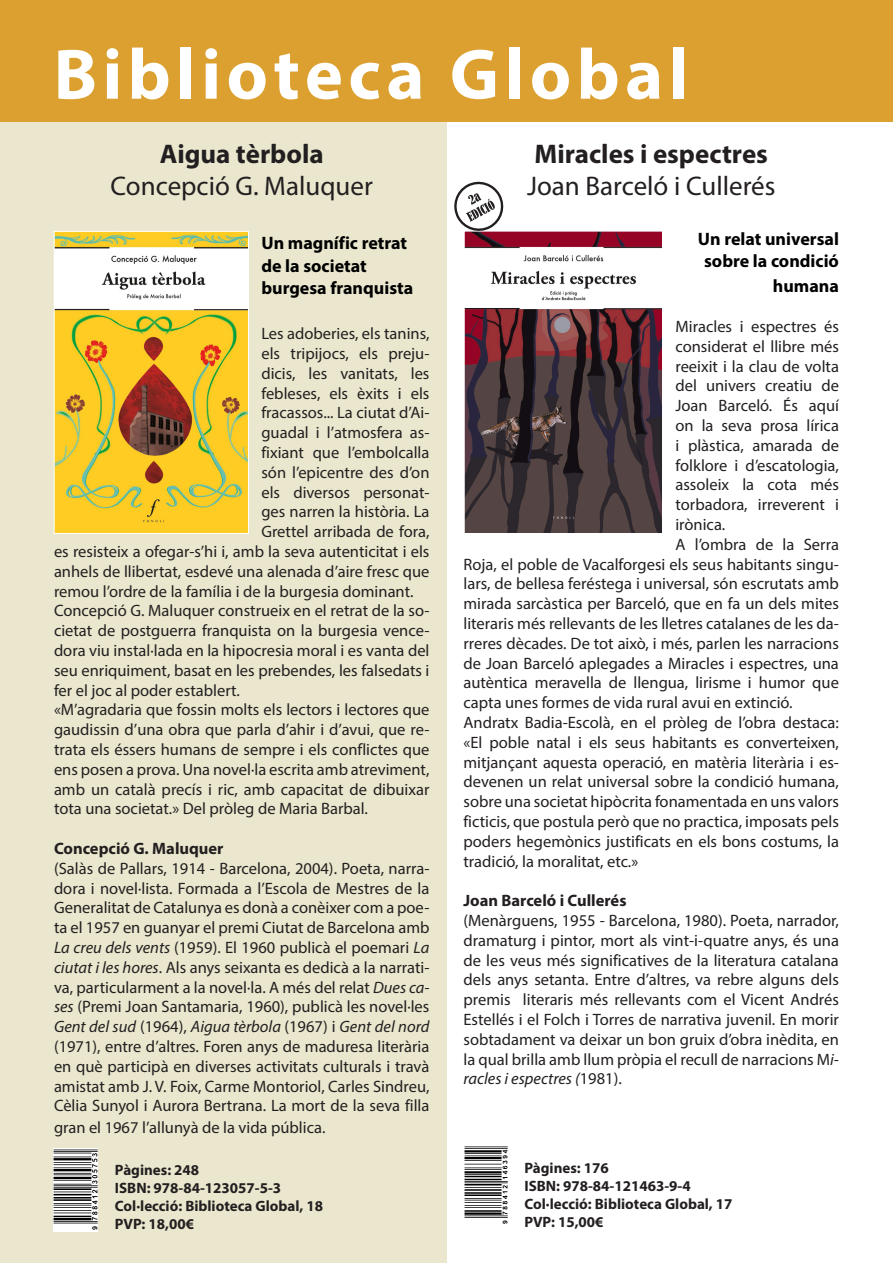
<style>
.page{position:relative;width:893px;height:1263px;background:#fff}
.page>*{position:absolute;margin:0;border:0;box-sizing:border-box;transform-origin:0 0}
.Llibre_titols{font:700 72px "Myriad Pro";letter-spacing:.075em;color:#fff}
.Autors{font:27px "Myriad Pro";color:#231f20}
.titol_llibre{font:700 27px "Myriad Pro";color:#231f20}
.frase_reclam{font:700 18px/22.5px "Myriad Pro";color:#000}
.text_llibres_llarg{font:16.5px/19.8px "Myriad Pro";color:#231f20;text-align:justify}
.text_llibres_llarg-2{font:700 16.5px "Myriad Pro";color:#231f20}
.dades{font:700 15px "Myriad Pro";color:#231f20}
.dades_exp{font:700 15px "Myriad Pro";color:#231f20}
.s1{font-style:italic}
</style>
<div class="page">
<div style="left:0;top:2px;width:446px;height:1261px;background:#eae7ce"></div>
<div style="left:0;top:0;width:893px;height:122px;background:#dca030"></div>
<img style="left:464px;top:1146px;width:44px;height:78px">
<img style="left:466px;top:233px;width:195px;height:299px">
<div style="left:464px;top:231px;width:199px;height:303px;border:1px solid #fff"></div>
<img style="left:53px;top:1148px;width:45px;height:83px">
<img style="left:56px;top:233px;width:191px;height:299px">
<div style="left:54px;top:231px;width:195px;height:303px;border:1px solid #fff"></div>
<svg style="left:454px;top:181px;width:53px;height:53px"></svg>
<p class="Llibre_titols" style="left:54px;top:27px;width:636px">Biblioteca Global</p>
<p class="titol_llibre" style="left:160px;top:136px;width:165px">Aigua tèrbola</p>
<p class="Autors" style="left:111px;top:169px;width:264px">Concepció G. Maluquer</p>
<p class="frase_reclam" style="left:261px;top:231px;width:153px">Un magnífic retrat de la societat burgesa franquista</p>
<p class="text_llibres_llarg" style="left:261px;top:323px;width:170px">Les adoberies, els tanins,</p>
<p class="text_llibres_llarg" style="left:261px;top:343px;width:170px">els tripijocs, els preju-</p>
<p class="text_llibres_llarg" style="left:261px;top:363px;width:170px">dicis, les vanitats, les</p>
<p class="text_llibres_llarg" style="left:261px;top:383px;width:170px">febleses, els èxits i els</p>
<p class="text_llibres_llarg" style="left:261px;top:403px;width:170px">fracassos... La ciutat d’Ai-</p>
<p class="text_llibres_llarg" style="left:261px;top:422px;width:170px">guadal i l’atmosfera as-</p>
<p class="text_llibres_llarg" style="left:261px;top:442px;width:170px">fixiant que l’embolcalla</p>
<p class="text_llibres_llarg" style="left:261px;top:462px;width:170px">són l’epicentre des d’on</p>
<p class="text_llibres_llarg" style="left:261px;top:482px;width:170px">els diversos personat-</p>
<p class="text_llibres_llarg" style="left:261px;top:502px;width:170px">ges narren la història. La</p>
<p class="text_llibres_llarg" style="left:261px;top:521px;width:170px">Grettel arribada de fora,</p>
<p class="text_llibres_llarg" style="left:54px;top:541px;width:377px">es resisteix a ofegar-s’hi i, amb la seva autenticitat i els</p>
<p class="text_llibres_llarg" style="left:54px;top:561px;width:377px">anhels de llibertat, esdevé una alenada d’aire fresc que</p>
<p class="text_llibres_llarg" style="left:54px;top:581px;width:361px">remou l’ordre de la família i de la burgesia dominant.</p>
<p class="text_llibres_llarg" style="left:54px;top:601px;width:377px">Concepció G. Maluquer construeix en el retrat de la so&shy;cietat de postguerra franquista on la burgesia vence&shy;dora viu instal·lada en la hipocresia moral i es vanta del seu enriquiment, basat en les prebendes, les falsedats i fer el joc al poder establert.</p>
<p class="text_llibres_llarg" style="left:54px;top:700px;width:377px">«M’agradaria que fossin molts els lectors i lectores que gaudissin d’una obra que parla d’ahir i d’avui, que re&shy;trata els éssers humans de sempre i els conflictes que ens posen a prova. Una novel·la escrita amb atreviment, amb un català precís i ric, amb capacitat de dibuixar tota una societat.» Del pròleg de Maria Barbal.</p>
<p class="text_llibres_llarg-2" style="left:54px;top:838px;width:171px">Concepció G. Maluquer</p>
<p class="text_llibres_llarg" style="left:54px;top:858px;width:377px">(Salàs de Pallars, 1914 - Barcelona, 2004). Poeta, narra&shy;dora i novel·lista. Formada a l’Escola de Mestres de la Generalitat de Catalunya es donà a conèixer com a poe&shy;ta el 1957 en guanyar el premi Ciutat de Barcelona amb <span class="s1">La creu dels vents</span> (1959). El 1960 publicà el poemari <span class="s1">La ciutat i les hores</span>. Als anys seixanta es dedicà a la narrati&shy;va, particularment a la novel·la. A més del relat <span class="s1">Dues ca&shy;ses</span> (Premi Joan Santamaria, 1960), publicà les novel·les <span class="s1">Gent del sud</span> (1964), <span class="s1">Aigua tèrbola</span> (1967) i <span class="s1">Gent del nord </span>(1971), entre d’altres. Foren anys de maduresa literària en què participà en diverses activitats culturals i travà amistat amb J. V. Foix, Carme Montoriol, Carles Sindreu, Cèlia Sunyol i Aurora Bertrana. La mort de la seva filla</p>
<p class="text_llibres_llarg" style="left:54px;top:1117px;width:273px">gran el 1967 l’allunyà de la vida pública.</p>
<p class="dades_exp" style="left:115px;top:1160px;width:86px">Pàgines: 248</p>
<p class="dades_exp" style="left:115px;top:1178px;width:168px">ISBN: 978-84-123057-5-3</p>
<p class="dades_exp" style="left:115px;top:1196px;width:210px">Col·lecció: Biblioteca Global, 18</p>
<p class="dades_exp" style="left:115px;top:1214px;width:81px">PVP: 18,00€</p>
<p class="titol_llibre" style="left:534px;top:136px;width:235px">Miracles i espectres</p>
<p class="Autors" style="left:527px;top:169px;width:250px">Joan Barceló i Cullerés</p>
<p class="frase_reclam" style="left:698px;top:227px;width:143px;text-align:center">Un relat universal sobre la condició</p>
<p class="frase_reclam" style="left:773px;top:274px;width:68px">humana</p>
<p class="text_llibres_llarg" style="left:675px;top:316px;width:165px">Miracles i espectres és considerat el llibre més reeixit i la clau de volta del univers creatiu de Joan Barceló. És aquí on la seva prosa lírica i plàstica, amarada de folklore i d’escatologia, assoleix la cota més torbadora, irreverent i irònica.</p>
<p class="text_llibres_llarg" style="left:463px;top:534px;width:377px;text-indent:212px">A l’ombra de la Serra Roja, el poble de Vacalforgesi els seus habitants singu&shy;lars, de bellesa feréstega i universal, són escrutats amb mirada sarcàstica per Barceló, que en fa un dels mites literaris més rellevants de les lletres catalanes de les da&shy;rreres dècades. De tot això, i més, parlen les narracions de Joan Barceló aplegades a Miracles i espectres, una autèntica meravella de llengua, lirisme i humor que capta unes formes de vida rural avui en extinció.</p>
<p class="text_llibres_llarg" style="left:463px;top:712px;width:377px">Andratx Badia-Escolà, en el pròleg de l’obra destaca: «El poble natal i els seus habitants es converteixen, mitjançant aquesta operació, en matèria literària i es&shy;devenen un relat universal sobre la condició humana, sobre una societat hipòcrita fonamentada en uns valors ficticis, que postula però que no practica, imposats pels poders hegemònics justificats en els bons costums, la tradició, la moralitat, etc.»</p>
<p class="text_llibres_llarg-2" style="left:463px;top:890px;width:165px">Joan Barceló i Cullerés</p>
<p class="text_llibres_llarg" style="left:463px;top:910px;width:377px">(Menàrguens, 1955 - Barcelona, 1980). Poeta, narrador, dramaturg i pintor, mort als vint-i-quatre anys, és una de les veus més significatives de la literatura catalana dels anys setanta. Entre d’altres, va rebre alguns dels premis literaris més rellevants com el Vicent Andrés Estellés i el Folch i Torres de narrativa juvenil. En morir sobtadament va deixar un bon gruix d’obra inèdita, en la qual brilla amb llum pròpia el recull de narracions M<span class="s1">i&shy;racles i espectres (</span>1981).</p>
<p class="dades" style="left:524px;top:1158px;width:86px">Pàgines: 176</p>
<p class="dades" style="left:524px;top:1176px;width:168px">ISBN: 978-84-121463-9-4</p>
<p class="dades" style="left:524px;top:1194px;width:210px">Col·lecció: Biblioteca Global, 17</p>
<p class="dades" style="left:524px;top:1212px;width:81px">PVP: 15,00€</p>
</div>
